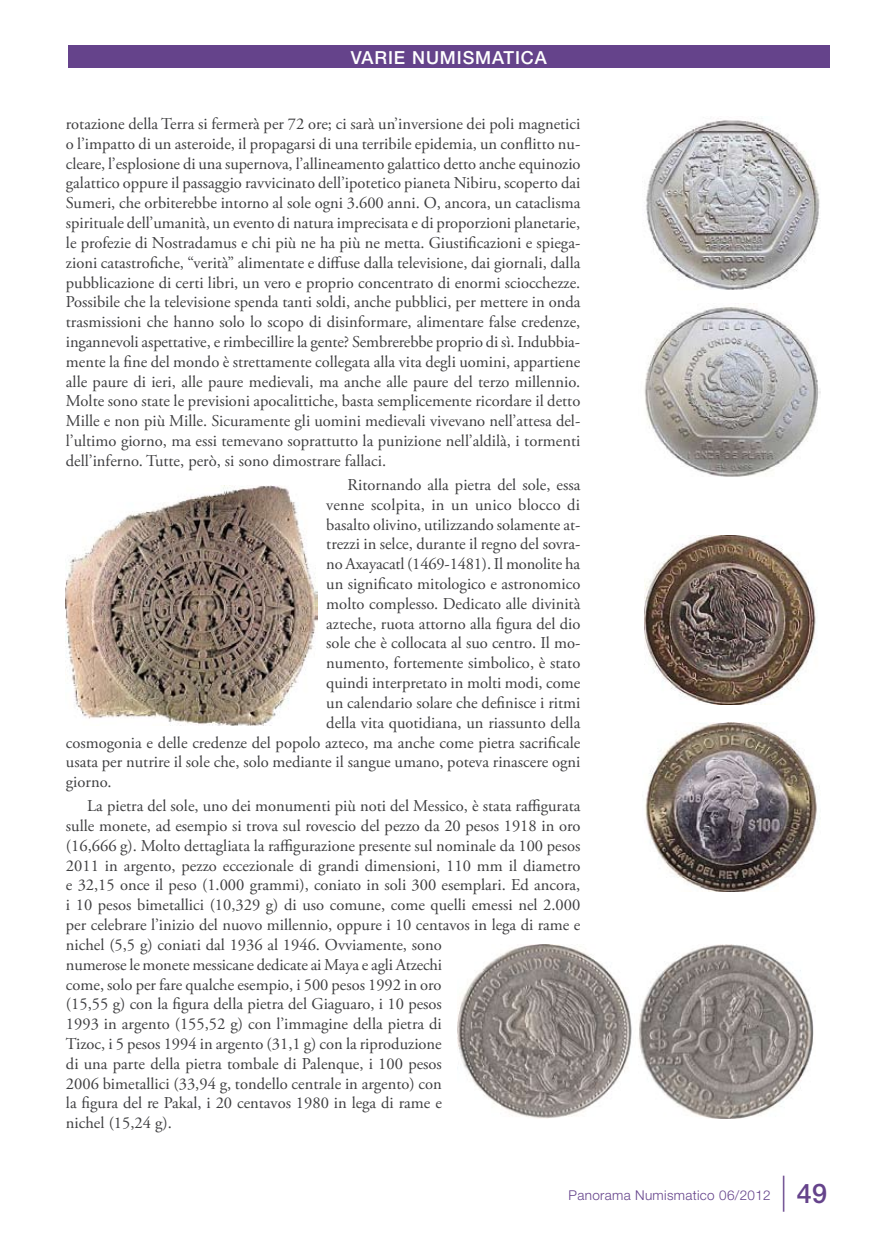
<style>
.page{position:relative;width:893px;height:1234px;background:#fff}
.page>*{position:absolute;margin:0;border:0;box-sizing:border-box;transform-origin:0 0}
.t1{font:100 36px "Helvetica Neue";color:#65438b}
.t2{font:500 27px "Helvetica Neue";color:#65438b}
.t3{font:500 18px "Helvetica Neue";letter-spacing:.05em;color:#fff}
.t4{font:16.5px/19.8px "Adobe Garamond Pro";color:#3e3e40;text-align:justify}
.t5{font:300 13.5px "Helvetica Neue";letter-spacing:.025em;color:#65438b}
</style>
<div class="page">
<img style="left:66px;top:485px;width:252px;height:240px">
<img style="left:457px;top:944px;width:357px;height:174px">
<img style="left:646px;top:118px;width:174px;height:172px">
<img style="left:645px;top:535px;width:171px;height:169px">
<img style="left:644px;top:303px;width:177px;height:174px">
<img style="left:645px;top:722px;width:172px;height:169px">
<div style="left:68px;top:46px;width:761px;height:22px;background:#65438b"></div>
<p class="t3" style="left:351px;top:47px;width:198px">VARIE NUMISMATICA</p>
<p class="t4" style="left:66px;top:114px;width:516px">rotazione della Terra si fermerà per 72 ore; ci sarà un’inversione dei poli magnetici o l’impatto di un asteroide, il propagarsi di una terribile epidemia, un conflitto nu&shy;cleare, l’esplosione di una supernova, l’allineamento galattico detto anche equinozio galattico oppure il passaggio ravvicinato dell’ipotetico pianeta Nibiru, scoperto dai Sumeri, che orbiterebbe intorno al sole ogni 3.600 anni. O, ancora, un cataclisma spirituale dell’umanità, un evento di natura imprecisata e di proporzioni planetarie, le profezie di Nostradamus e chi più ne ha più ne metta. Giustificazioni e spiega&shy;zioni catastrofiche, “verità” alimentate e diffuse dalla televisione, dai giornali, dalla pubblicazione di certi libri, un vero e proprio concentrato di enormi sciocchezze.<br>Possibile che la televisione spenda tanti soldi, anche pubblici, per mettere in onda trasmissioni che hanno solo lo scopo di disinformare, alimentare false credenze, ingannevoli aspettative, e rimbecillire la gente? Sembrerebbe proprio di sì. Indubbia&shy;mente la fine del mondo è strettamente collegata alla vita degli uomini, appartiene alle paure di ieri, alle paure medievali, ma anche alle paure del terzo millennio.<br>Molte sono state le previsioni apocalittiche, basta semplicemente ricordare il detto Mille e non più Mille. Sicuramente gli uomini medievali vivevano nell’attesa del&shy;l’ultimo giorno, ma essi temevano soprattutto la punizione nell’aldilà, i tormenti dell’inferno. Tutte, però, si sono dimostrare fallaci.</p>
<p class="t4" style="left:348px;top:475px;width:234px">Ritornando alla pietra del sole, essa</p>
<p class="t4" style="left:326px;top:495px;width:255px">venne scolpita, in un unico blocco di</p>
<p class="t4" style="left:326px;top:515px;width:256px">basalto olivino, utilizzando solamente at-</p>
<p class="t4" style="left:326px;top:534px;width:256px">trezzi in selce, durante il regno del sovra-</p>
<p class="t4" style="left:326px;top:554px;width:255px">no Axayacatl (1469-1481). Il monolite ha</p>
<p class="t4" style="left:326px;top:574px;width:256px">un significato mitologico e astronomico</p>
<p class="t4" style="left:326px;top:594px;width:256px">molto complesso. Dedicato alle divinità</p>
<p class="t4" style="left:326px;top:614px;width:256px">azteche, ruota attorno alla figura del dio</p>
<p class="t4" style="left:326px;top:633px;width:256px">sole che è collocata al suo centro. Il mo-</p>
<p class="t4" style="left:326px;top:653px;width:256px">numento, fortemente simbolico, è stato</p>
<p class="t4" style="left:326px;top:673px;width:256px">quindi interpretato in molti modi, come</p>
<p class="t4" style="left:326px;top:693px;width:256px">un calendario solare che definisce i ritmi</p>
<p class="t4" style="left:326px;top:713px;width:256px">della vita quotidiana, un riassunto della</p>
<p class="t4" style="left:66px;top:732px;width:516px">cosmogonia e delle credenze del popolo azteco, ma anche come pietra sacrificale</p>
<p class="t4" style="left:66px;top:752px;width:516px">usata per nutrire il sole che, solo mediante il sangue umano, poteva rinascere ogni</p>
<p class="t4" style="left:66px;top:772px;width:47px">giorno.</p>
<p class="t4" style="left:66px;top:796px;width:516px;text-align:left;text-indent:21px">La pietra del sole, uno dei monumenti più noti del Messico, è stata raffigurata sulle monete, ad esempio si trova sul rovescio del pezzo da 20 pesos 1918 in oro (16,666 g). Molto dettagliata la raffigurazione presente sul nominale da 100 pesos 2011 in argento, pezzo eccezionale di grandi dimensioni, 110 mm il diametro e 32,15 once il peso (1.000 grammi), coniato in soli 300 esemplari. Ed ancora, i 10 pesos bimetallici (10,329 g) di uso comune, come quelli emessi nel 2.000 per celebrare l’inizio del nuovo millennio, oppure i 10 centavos in lega di rame e nichel (5,5 g) coniati dal 1936 al 1946. Ovviamente, sono<br>numerose le monete messicane dedicate ai Maya e agli Atzechi<br>come, solo per fare qualche esempio, i 500 pesos 1992 in oro<br>(15,55 g) con la figura della pietra del Giaguaro, i 10 pesos<br>1993 in argento (155,52 g) con l’immagine della pietra di<br>Tizoc, i 5 pesos 1994 in argento (31,1 g) con la riproduzione<br>di una parte della pietra tombale di Palenque, i 100 pesos<br>2006 bimetallici (33,94 g, tondello centrale in argento) con<br>la figura del re Pakal, i 20 centavos 1980 in lega di rame e<br>nichel (15,24 g).</p>
<p class="t5" style="left:569px;top:1186px;width:204px">Panorama Numismatico 06/2012</p>
<h1 class="t1" style="left:780px;top:1170px;width:9px">|</h1>
<h2 class="t2" style="left:797px;top:1176px;width:32px">49</h2>
</div>
